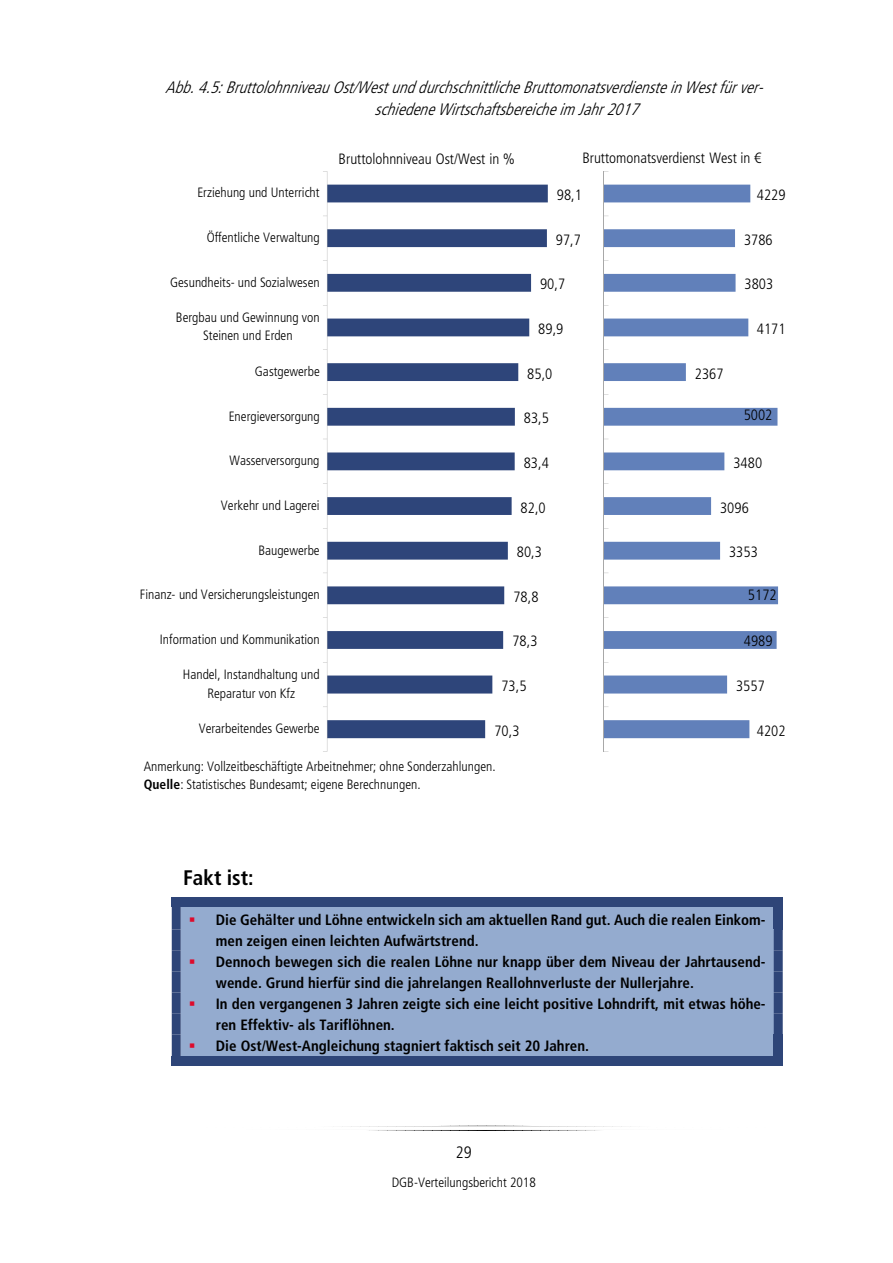
<style>
.page{position:relative;width:893px;height:1263px;background:#fff}
.page>*{position:absolute;margin:0;border:0;box-sizing:border-box;transform-origin:0 0}
.t1{font:700 21px "DGB";letter-spacing:.005em;color:#000}
.t2{font:italic 16.5px/22.5px "DGB";color:#000}
.t3{font:16.5px "DGB";color:#000}
.t4{font:700 15px/20.9px "DGB";letter-spacing:.005em;color:#000}
.t5{font:15px "DGB";color:#000}
.t6{font:13.5px/18.3px "DGB";color:#000;text-align:center}
.s1{font-weight:700}
.s2{color:#de0a2b}
</style>
<div class="page">
<svg style="left:342px;top:1125px;width:289px;height:6px"></svg>
<svg style="left:172px;top:898px;width:611px;height:168px;background:#869dc3"></svg>
<div style="left:774px;top:1034px;width:9px;height:23px;background:#2e4578"></div>
<svg style="left:328px;top:185px;width:220px;height:553px"></svg>
<svg style="left:605px;top:185px;width:173px;height:553px"></svg>
<hr style="left:604px;top:171px;width:1px;height:580px;background:#a8a8a8">
<hr style="left:327px;top:171px;width:1px;height:580px;background:#a8a8a8">
<p class="t2" style="left:375px;top:76px;width:394px;text-indent:-209px">Abb. 4.5: Bruttolohnniveau Ost/West und durchschnittliche Bruttomonatsverdienste in West für ver&shy;schiedene Wirtschaftsbereiche im Jahr 2017</p>
<p class="t5" style="left:339px;top:150px;width:178px">Bruttolohnniveau Ost/West in %</p>
<p class="t5" style="left:582px;top:149px;width:180px">Bruttomonatsverdienst West in €</p>
<p class="t6" style="left:197px;top:184px;width:124px">Erziehung und Unterricht</p>
<p class="t5" style="left:557px;top:186px;width:27px">98,1</p>
<p class="t5" style="left:757px;top:186px;width:30px">4229</p>
<p class="t6" style="left:207px;top:228px;width:114px">Öffentliche Verwaltung</p>
<p class="t5" style="left:556px;top:231px;width:27px">97,7</p>
<p class="t5" style="left:744px;top:231px;width:30px">3786</p>
<p class="t6" style="left:170px;top:273px;width:151px">Gesundheits- und Sozialwesen</p>
<p class="t5" style="left:540px;top:275px;width:27px">90,7</p>
<p class="t5" style="left:745px;top:275px;width:30px">3803</p>
<p class="t6" style="left:176px;top:308px;width:145px">Bergbau und Gewinnung von<br>Steinen und Erden</p>
<p class="t5" style="left:538px;top:320px;width:27px">89,9</p>
<p class="t5" style="left:757px;top:320px;width:30px">4171</p>
<p class="t6" style="left:255px;top:362px;width:66px">Gastgewerbe</p>
<p class="t5" style="left:527px;top:365px;width:27px">85,0</p>
<p class="t5" style="left:695px;top:365px;width:30px">2367</p>
<p class="t6" style="left:229px;top:407px;width:93px">Energieversorgung</p>
<p class="t5" style="left:524px;top:409px;width:27px">83,5</p>
<p class="t5" style="left:744px;top:406px;width:30px">5002</p>
<p class="t6" style="left:230px;top:451px;width:91px">Wasserversorgung</p>
<p class="t5" style="left:524px;top:454px;width:27px">83,4</p>
<p class="t5" style="left:733px;top:454px;width:30px">3480</p>
<p class="t6" style="left:221px;top:496px;width:100px">Verkehr und Lagerei</p>
<p class="t5" style="left:521px;top:499px;width:27px">82,0</p>
<p class="t5" style="left:720px;top:499px;width:30px">3096</p>
<p class="t6" style="left:258px;top:541px;width:63px">Baugewerbe</p>
<p class="t5" style="left:517px;top:543px;width:27px">80,3</p>
<p class="t5" style="left:729px;top:543px;width:30px">3353</p>
<p class="t6" style="left:140px;top:585px;width:181px">Finanz- und Versicherungsleistungen</p>
<p class="t5" style="left:513px;top:588px;width:27px">78,8</p>
<p class="t5" style="left:748px;top:586px;width:30px">5172</p>
<p class="t6" style="left:160px;top:630px;width:161px">Information und Kommunikation</p>
<p class="t5" style="left:512px;top:632px;width:27px">78,3</p>
<p class="t5" style="left:744px;top:632px;width:30px">4989</p>
<p class="t6" style="left:183px;top:665px;width:138px">Handel, Instandhaltung und<br>Reparatur von Kfz</p>
<p class="t5" style="left:501px;top:677px;width:27px">73,5</p>
<p class="t5" style="left:736px;top:677px;width:30px">3557</p>
<p class="t6" style="left:199px;top:719px;width:122px">Verarbeitendes Gewerbe</p>
<p class="t5" style="left:494px;top:722px;width:27px">70,3</p>
<p class="t5" style="left:757px;top:722px;width:30px">4202</p>
<p class="t6" style="left:144px;top:757px;width:353px;text-align:left">Anmerkung: Vollzeitbeschäftigte Arbeitnehmer; ohne Sonderzahlungen.<br><span class="s1">Quelle</span>: Statistisches Bundesamt; eigene Berechnungen.</p>
<h1 class="t1" style="left:183px;top:865px;width:72px">Fakt ist:</h1>
<p class="t4" style="left:216px;top:910px;width:551px;text-indent:-27px"><span class="s2">▪</span> Die Gehälter und Löhne entwickeln sich am aktuellen Rand gut. Auch die realen Einkom&shy;men zeigen einen leichten Aufwärtstrend.</p>
<p class="t4" style="left:216px;top:951px;width:551px;text-indent:-27px"><span class="s2">▪</span> Dennoch bewegen sich die realen Löhne nur knapp über dem Niveau der Jahrtausend&shy;wende. Grund hierfür sind die jahrelangen Reallohnverluste der Nullerjahre.</p>
<p class="t4" style="left:216px;top:993px;width:551px;text-indent:-27px"><span class="s2">▪</span> In den vergangenen 3 Jahren zeigte sich eine leicht positive Lohndrift, mit etwas höhe&shy;ren Effektiv- als Tariflöhnen.</p>
<p class="t4" style="left:189px;top:1036px;width:402px"><span class="s2">▪</span> Die Ost/West-Angleichung stagniert faktisch seit 20 Jahren.</p>
<p class="t3" style="left:456px;top:1143px;width:17px">29</p>
<p class="t6" style="left:392px;top:1173px;width:146px">DGB-Verteilungsbericht 2018</p>
</div>
